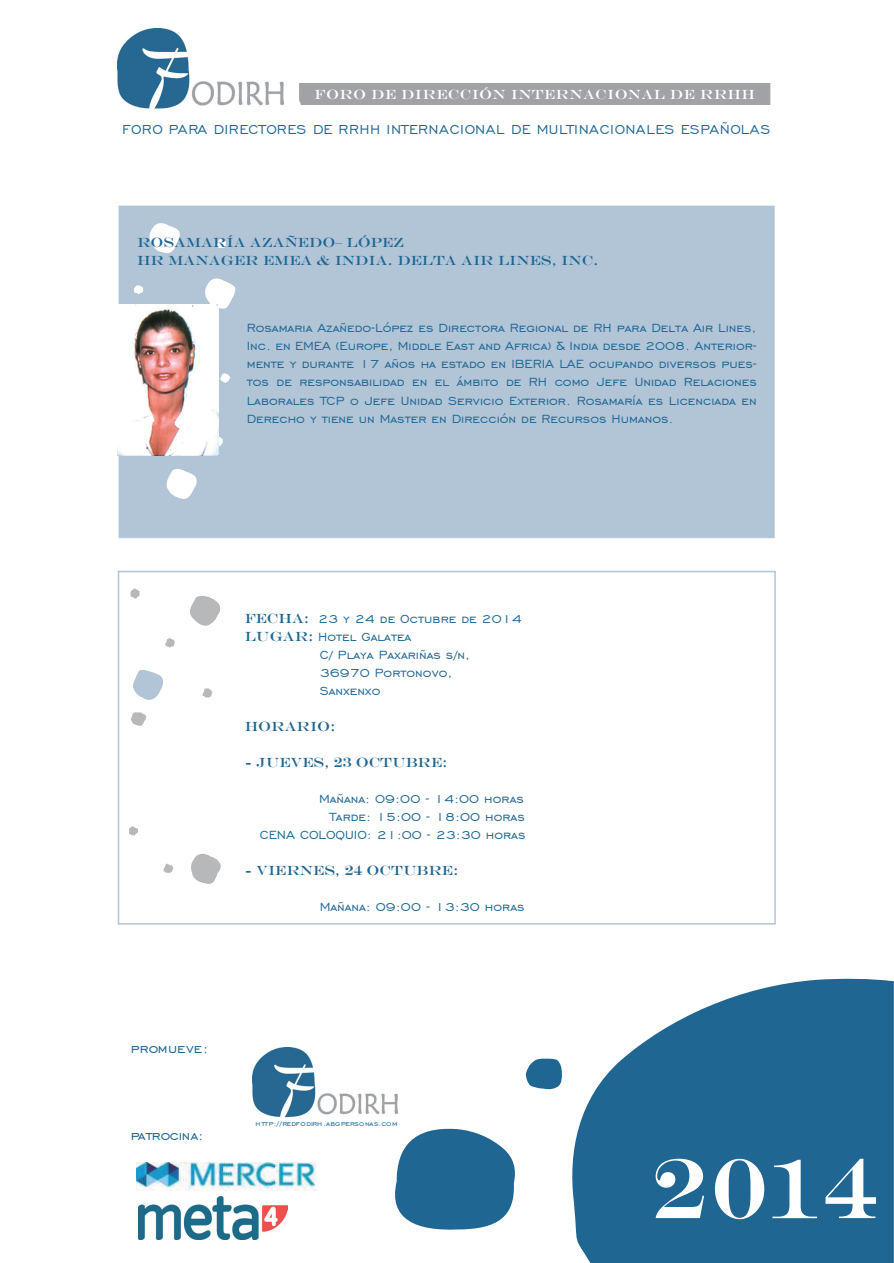
<style>
.page{position:relative;width:894px;height:1263px;background:#fff}
.page>*{position:absolute;margin:0;border:0;box-sizing:border-box;transform-origin:0 0}
.t1{font:85.35px "Engravers";color:#fff}
.t2{font:16.5px "Engravers Gothic BT";letter-spacing:.025em;color:#1f6693}
.t3{font:16.5px "Engravers Gothic BT";letter-spacing:-.015em;color:#1f6693}
.t4{font:16.5px "Engravers Gothic BT";letter-spacing:.005em;color:#1f6693}
.t5{font:15px/18px "Engravers Gothic BT";color:#1f6693;text-align:right}
.t6{font:13.5px/18px "Engravers";color:#1f6693}
.t7{font:13.5px "Engravers";letter-spacing:.025em;color:#fff}
.t8{font:9px "Engravers Gothic BT";color:#1f6693}
.s1{font-family:"Engravers";font-size:13.5px}
</style>
<div class="page">
<svg style="left:190px;top:596px;width:30px;height:30px"></svg>
<svg style="left:130px;top:588px;width:9px;height:10px"></svg>
<svg style="left:191px;top:853px;width:30px;height:31px"></svg>
<svg style="left:163px;top:864px;width:11px;height:9px"></svg>
<svg style="left:133px;top:670px;width:30px;height:30px"></svg>
<svg style="left:131px;top:712px;width:15px;height:14px"></svg>
<svg style="left:129px;top:826px;width:9px;height:9px"></svg>
<svg style="left:202px;top:688px;width:11px;height:9px"></svg>
<svg style="left:165px;top:638px;width:10px;height:10px"></svg>
<div style="left:299px;top:83px;width:471px;height:22px;background:#a0a2a5"></div>
<img style="left:118px;top:29px;width:166px;height:80px">
<svg style="left:395px;top:1128px;width:120px;height:102px"></svg>
<svg style="left:525px;top:1059px;width:36px;height:31px"></svg>
<img style="left:137px;top:1162px;width:179px;height:28px">
<svg style="left:572px;top:978px;width:321px;height:285px;background:#3c7aa1"></svg>
<img style="left:253px;top:1047px;width:144px;height:71px">
<img style="left:138px;top:1196px;width:149px;height:43px">
<div style="left:119px;top:206px;width:654px;height:332px;background:#b1c5d7"></div>
<svg style="left:134px;top:285px;width:9px;height:9px"></svg>
<svg style="left:204px;top:278px;width:32px;height:31px"></svg>
<svg style="left:166px;top:469px;width:31px;height:30px"></svg>
<svg style="left:220px;top:373px;width:10px;height:10px"></svg>
<svg style="left:218px;top:437px;width:5px;height:9px"></svg>
<svg style="left:217px;top:239px;width:9px;height:9px"></svg>
<svg style="left:149px;top:223px;width:31px;height:31px"></svg>
<img style="left:118px;top:305px;width:100px;height:151px">
<p class="t7" style="left:314px;top:86px;width:441px">FORO DE DIRECCIÓN INTERNACIONAL DE RRHH</p>
<p class="t2" style="left:122px;top:121px;width:649px">FORO PARA DIRECTORES DE RRHH INTERNACIONAL DE MULTINACIONALES ESPAÑOLAS</p>
<p class="t6" style="left:137px;top:234px;width:463px">ROSAMARÍA AZAÑEDO– LÓPEZ<br>HR MANAGER EMEA &amp; INDIA. DELTA AIR LINES, INC.</p>
<p class="t5" style="left:247px;top:319px;width:511px;text-align:justify">Rosamaria Azañedo-López es Directora Regional de RH para Delta Air Lines, Inc. en EMEA (Europe, Middle East and Africa) &amp; India desde 2008. Anterior&shy;mente y durante 17 años ha estado en IBERIA LAE ocupando diversos pues&shy;tos de responsabilidad en el ámbito de RH como Jefe Unidad Relaciones Laborales TCP o Jefe Unidad Servicio Exterior. Rosamaría es Licenciada en Derecho y tiene un Master en Dirección de Recursos Humanos.</p>
<p class="t5" style="left:244px;top:610px;width:278px"><span class="s1">FECHA:</span> 23 y 24 de Octubre de 2014</p>
<p class="t5" style="left:244px;top:628px;width:168px"><span class="s1">LUGAR:</span> Hotel Galatea</p>
<p class="t5" style="left:319px;top:646px;width:152px">C/ Playa Paxariñas s/n,</p>
<p class="t5" style="left:319px;top:664px;width:134px">36970 Portonovo,</p>
<p class="t5" style="left:319px;top:682px;width:62px">Sanxenxo</p>
<p class="t6" style="left:244px;top:717px;width:92px">HORARIO:</p>
<p class="t6" style="left:244px;top:753px;width:204px">- JUEVES, 23 OCTUBRE:</p>
<p class="t5" style="left:259px;top:790px;width:267px">Mañana: 09:00 - 14:00 horas<br>Tarde: 15:00 - 18:00 horas<br>CENA COLOQUIO: 21:00 - 23:30 horas</p>
<p class="t6" style="left:244px;top:861px;width:215px">- VIERNES, 24 OCTUBRE:</p>
<p class="t5" style="left:319px;top:898px;width:206px">Mañana: 09:00 - 13:30 horas</p>
<p class="t4" style="left:131px;top:1039px;width:79px">promueve:</p>
<p class="t3" style="left:131px;top:1126px;width:75px">patrocina:</p>
<p class="t8" style="left:255px;top:1118px;width:143px">http://redfodirh.abgpersonas.com</p>
<h1 class="t1" style="left:651px;top:1138px;width:226px">2014</h1>
</div>
